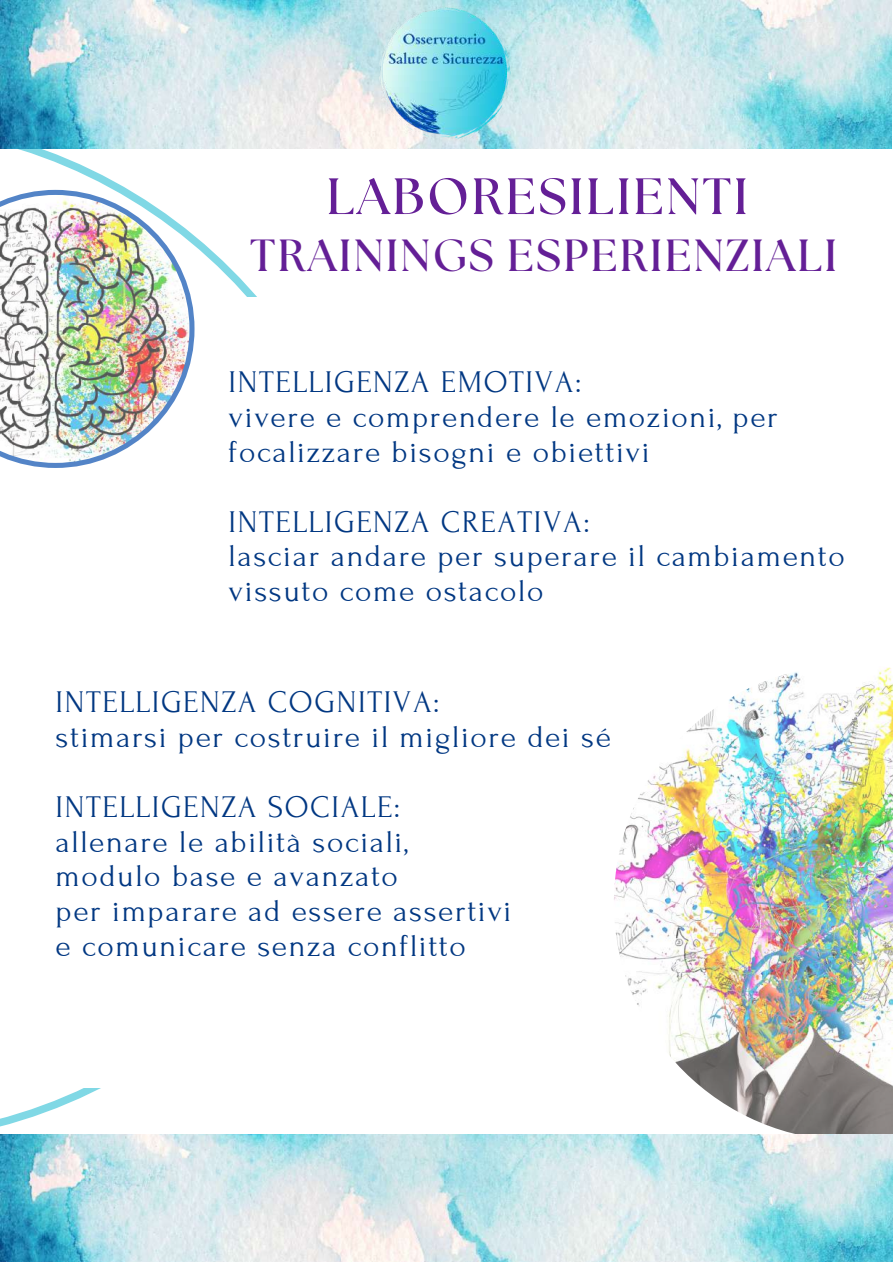
<style>
.page{position:relative;width:893px;height:1264px;background:#fff}
.page>*{position:absolute;margin:0;border:0;box-sizing:border-box;transform-origin:0 0}
.t1{font:700 51px "The Seasons";letter-spacing:.05em;color:#641f96}
.t2{font:700 45px "The Seasons";letter-spacing:.05em;color:#641f96}
.t3{font:31.5px/34.8px "Forum";letter-spacing:.05em;color:#003782}
</style>
<div class="page">
<svg style="left:0;top:148px;width:381px;height:995px"></svg>
<div style="left:0;top:297px;width:891px;height:790px;background:#fff"></div>
<img style="left:0;top:0;width:891px;height:148px">
<img style="left:614px;top:667px;width:278px;height:467px">
<img style="left:1px;top:1134px;width:891px;height:127px">
<img style="left:0;top:190px;width:194px;height:278px">
<img style="left:378px;top:6px;width:136px;height:135px">
<h1 class="t1" style="left:326px;top:173px;width:423px">LABORESILIENTI</h1>
<h2 class="t2" style="left:250px;top:235px;width:588px">TRAININGS ESPERIENZIALI</h2>
<p class="t3" style="left:229px;top:365px;width:550px">INTELLIGENZA EMOTIVA:<br>vivere e comprendere le emozioni, per focalizzare bisogni e obiettivi</p>
<p class="t3" style="left:229px;top:504px;width:617px">INTELLIGENZA CREATIVA:<br>lasciar andare per superare il cambiamento vissuto come ostacolo</p>
<p class="t3" style="left:56px;top:685px;width:557px">INTELLIGENZA COGNITIVA:<br>stimarsi per costruire il migliore dei sé</p>
<p class="t3" style="left:56px;top:789px;width:457px">INTELLIGENZA SOCIALE: allenare le abilità sociali, modulo base e avanzato<br>per imparare ad essere assertivi e comunicare senza conflitto</p>
</div>
